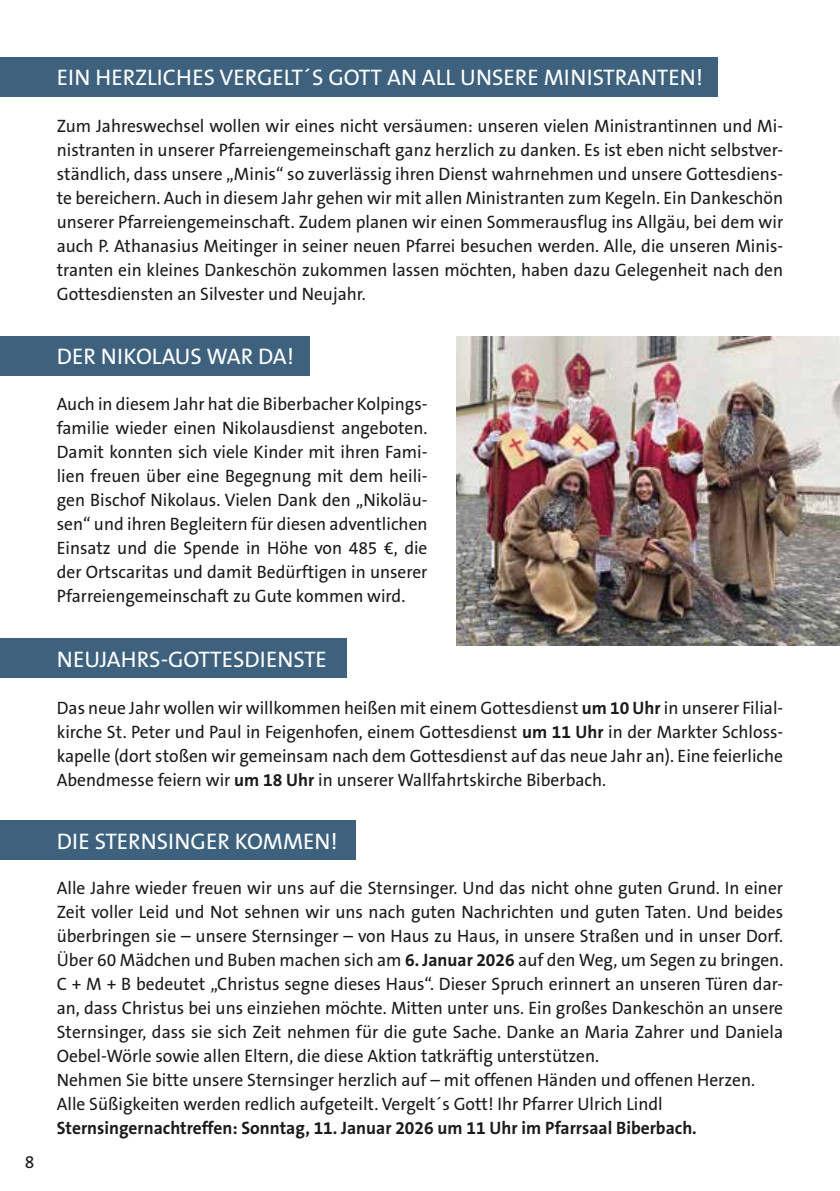
<style>
.page{position:relative;width:840px;height:1191px;background:#fff}
.page>*{position:absolute;margin:0;border:0;box-sizing:border-box;transform-origin:0 0}
.t1{font:22.6px "The Sans B5 Plain";color:#fff}
.t2{font:18px/24px "The Sans B5 Plain";color:#1c1b1a;text-align:justify}
.t3{font:700 18px "The Sans B7";color:#1c1b1a}
.s1{font-family:"The Sans B7";font-weight:700}
</style>
<div class="page">
<div style="left:0;top:820px;width:355px;height:40px;background:#3e627d"></div>
<div style="left:0;top:336px;width:309px;height:40px;background:#3e627d"></div>
<div style="left:0;top:57px;width:717px;height:39px;background:#3e627d"></div>
<img style="left:456px;top:336px;width:383px;height:309px">
<div style="left:0;top:638px;width:346px;height:40px;background:#3e627d"></div>
<p class="t2" style="left:25px;top:1150px;width:11px">8</p>
<p class="t1" style="left:57px;top:65px;width:647px">EIN HERZLICHES VERGELT´S GOTT AN ALL UNSERE MINISTRANTEN!</p>
<p class="t2" style="left:57px;top:114px;width:727px">Zum Jahreswechsel wollen wir eines nicht versäumen: unseren vielen Ministrantinnen und Mi&shy;nistranten in unserer Pfarreiengemeinschaft ganz herzlich zu danken. Es ist eben nicht selbstver&shy;ständlich, dass unsere „Minis“ so zuverlässig ihren Dienst wahrnehmen und unsere Gottesdiens&shy;te bereichern. Auch in diesem Jahr gehen wir mit allen Ministranten zum Kegeln. Ein Dankeschön unserer Pfarreiengemeinschaft. Zudem planen wir einen Sommerausflug ins Allgäu, bei dem wir auch P. Athanasius Meitinger in seiner neuen Pfarrei besuchen werden. Alle, die unseren Minis&shy;tranten ein kleines Dankeschön zukommen lassen möchten, haben dazu Gelegenheit nach den Gottesdiensten an Silvester und Neujahr.</p>
<p class="t1" style="left:57px;top:345px;width:239px">DER NIKOLAUS WAR DA!</p>
<p class="t2" style="left:57px;top:392px;width:372px">Auch in diesem Jahr hat die Biberbacher Kolpings&shy;familie wieder einen Nikolausdienst angeboten.<br>Damit konnten sich viele Kinder mit ihren Fami&shy;lien freuen über eine Begegnung mit dem heili&shy;gen Bischof Nikolaus. Vielen Dank den „Nikoläu&shy;sen“ und ihren Begleitern für diesen adventlichen Einsatz und die Spende in Höhe von 485 €, die der Ortscaritas und damit Bedürftigen in unserer Pfarreiengemeinschaft zu Gute kommen wird.</p>
<p class="t1" style="left:57px;top:647px;width:271px">NEUJAHRS-GOTTESDIENSTE</p>
<p class="t2" style="left:57px;top:696px;width:727px">Das neue Jahr wollen wir willkommen heißen mit einem Gottesdienst <span class="s1">um 10 Uhr</span> in unserer Filial&shy;kirche St. Peter und Paul in Feigenhofen, einem Gottesdienst <span class="s1">um 11 Uhr</span> in der Markter Schloss&shy;kapelle (dort stoßen wir gemeinsam nach dem Gottesdienst auf das neue Jahr an). Eine feierliche Abendmesse feiern wir <span class="s1">um 18 Uhr</span> in unserer Wallfahrtskirche Biberbach.</p>
<p class="t1" style="left:57px;top:829px;width:282px">DIE STERNSINGER KOMMEN!</p>
<p class="t2" style="left:57px;top:876px;width:727px;text-align:left">Alle Jahre wieder freuen wir uns auf die Sternsinger. Und das nicht ohne guten Grund. In einer Zeit voller Leid und Not sehnen wir uns nach guten Nachrichten und guten Taten. Und beides überbringen sie – unsere Sternsinger – von Haus zu Haus, in unsere Straßen und in unser Dorf.<br>Über 60 Mädchen und Buben machen sich am <span class="s1">6. Januar 2026</span> auf den Weg, um Segen zu bringen.<br>C + M + B bedeutet „Christus segne dieses Haus“. Dieser Spruch erinnert an unseren Türen dar&shy;an, dass Christus bei uns einziehen möchte. Mitten unter uns. Ein großes Dankeschön an unsere Sternsinger, dass sie sich Zeit nehmen für die gute Sache. Danke an Maria Zahrer und Daniela Oebel-Wörle sowie allen Eltern, die diese Aktion tatkräftig unterstützen.<br>Nehmen Sie bitte unsere Sternsinger herzlich auf – mit offenen Händen und offenen Herzen.<br>Alle Süßigkeiten werden redlich aufgeteilt. Vergelt´s Gott! Ihr Pfarrer Ulrich Lindl</p>
<p class="t3" style="left:57px;top:1118px;width:641px">Sternsingernachtreffen: Sonntag, 11. Januar 2026 um 11 Uhr im Pfarrsaal Biberbach.</p>
</div>
